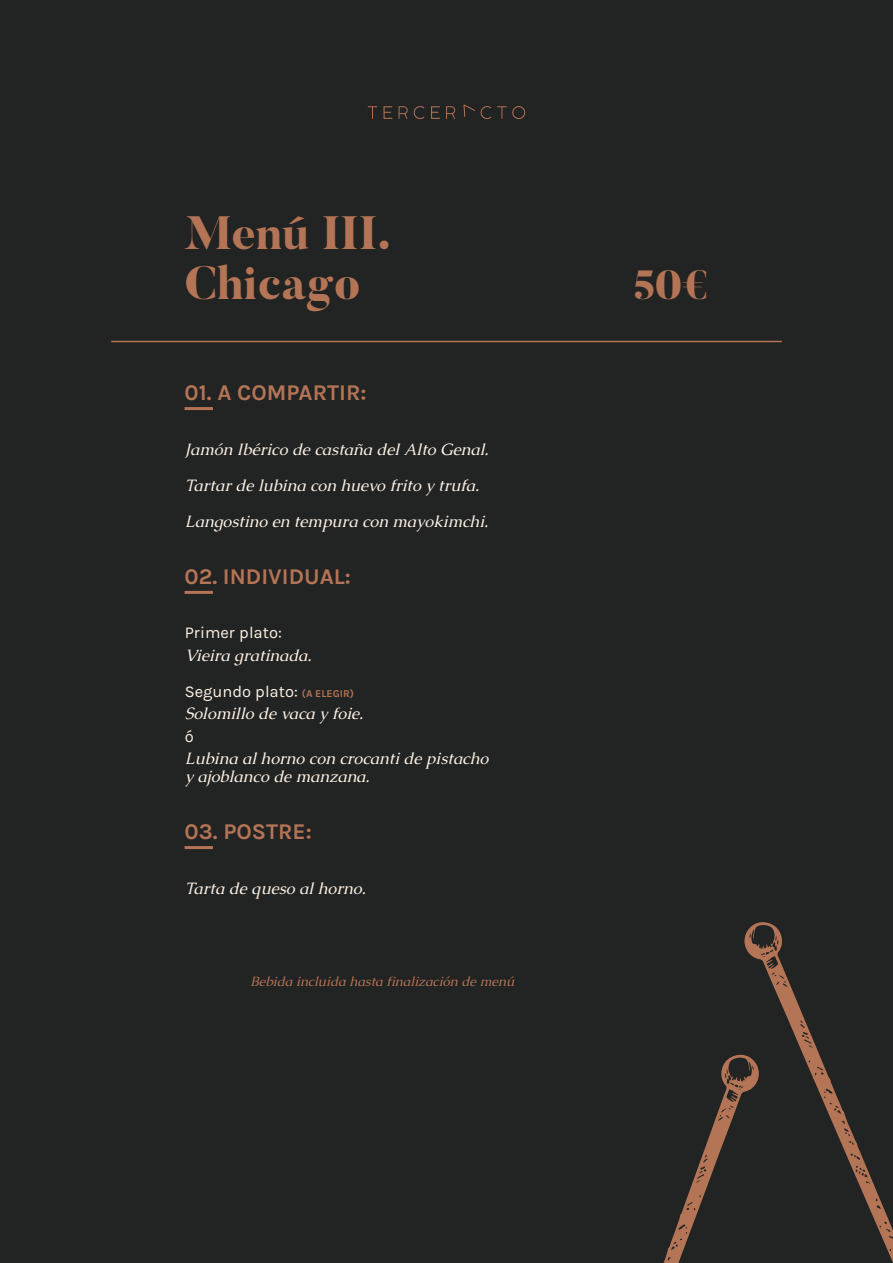
<style>
.page{position:relative;width:893px;height:1263px;background:#222323}
.page>*{position:absolute;margin:0;border:0;box-sizing:border-box;transform-origin:0 0}
.t1{font:800 46.5px/49.5px "Butler";color:#b47456}
.t2{font:800 40.5px "Butler";color:#b47456}
.t3{font:700 22.5px "Karla";color:#b47456}
.t4{font:italic 16.5px/36px "Caudex";color:#fcf1e4}
.t5{font:16.5px "Karla";color:#fcf1e4}
.t6{font:italic 13.5px "Caudex";color:#b47456}
.s1{font-weight:700;font-size:10.5px;color:#b47456}
</style>
<div class="page">
<hr style="left:185px;top:407px;width:28px;height:3px;background:#b47456">
<hr style="left:185px;top:591px;width:28px;height:3px;background:#b47456">
<hr style="left:185px;top:846px;width:28px;height:3px;background:#b47456">
<svg style="left:744px;top:922px;width:149px;height:341px"></svg>
<svg style="left:663px;top:1054px;width:99px;height:209px"></svg>
<hr style="left:111px;top:341px;width:671px;height:1px;background:#b47456">
<svg style="left:368px;top:106px;width:9px;height:13px"></svg>
<svg style="left:384px;top:106px;width:8px;height:13px"></svg>
<svg style="left:399px;top:106px;width:9px;height:13px"></svg>
<svg style="left:414px;top:106px;width:10px;height:13px"></svg>
<svg style="left:431px;top:106px;width:9px;height:13px"></svg>
<svg style="left:446px;top:106px;width:9px;height:13px"></svg>
<svg style="left:481px;top:106px;width:10px;height:13px"></svg>
<svg style="left:497px;top:106px;width:28px;height:13px"></svg>
<svg style="left:463px;top:104px;width:12px;height:13px"></svg>
<h1 class="t1" style="left:185px;top:209px;width:208px">Menú III.<br>Chicago</h1>
<h3 class="t3" style="left:185px;top:379px;width:183px">01. A COMPARTIR:</h3>
<p class="t4" style="left:185px;top:431px;width:305px">Jamón Ibérico de castaña del Alto Genal.<br>Tartar de lubina con huevo frito y trufa.<br>Langostino en tempura con mayokimchi.</p>
<h3 class="t3" style="left:185px;top:563px;width:168px">02. INDIVIDUAL:</h3>
<p class="t5" style="left:185px;top:624px;width:99px">Primer plato:</p>
<p class="t4" style="left:185px;top:637px;width:128px">Vieira gratinada.</p>
<p class="t5" style="left:185px;top:682px;width:171px">Segundo plato: <span class="s1">(A ELEGIR)</span></p>
<p class="t4" style="left:185px;top:696px;width:180px">Solomillo de vaca y foie.</p>
<p class="t5" style="left:185px;top:727px;width:11px">ó</p>
<p class="t4" style="left:185px;top:750px;width:305px;line-height:18px">Lubina al horno con crocanti de pistacho y ajoblanco de manzana.</p>
<h3 class="t3" style="left:185px;top:818px;width:129px">03. POSTRE:</h3>
<p class="t4" style="left:185px;top:870px;width:182px">Tarta de queso al horno.</p>
<p class="t6" style="left:251px;top:972px;width:265px">Bebida incluida hasta finalización de menú</p>
<h2 class="t2" style="left:633px;top:259px;width:77px">50€</h2>
</div>
